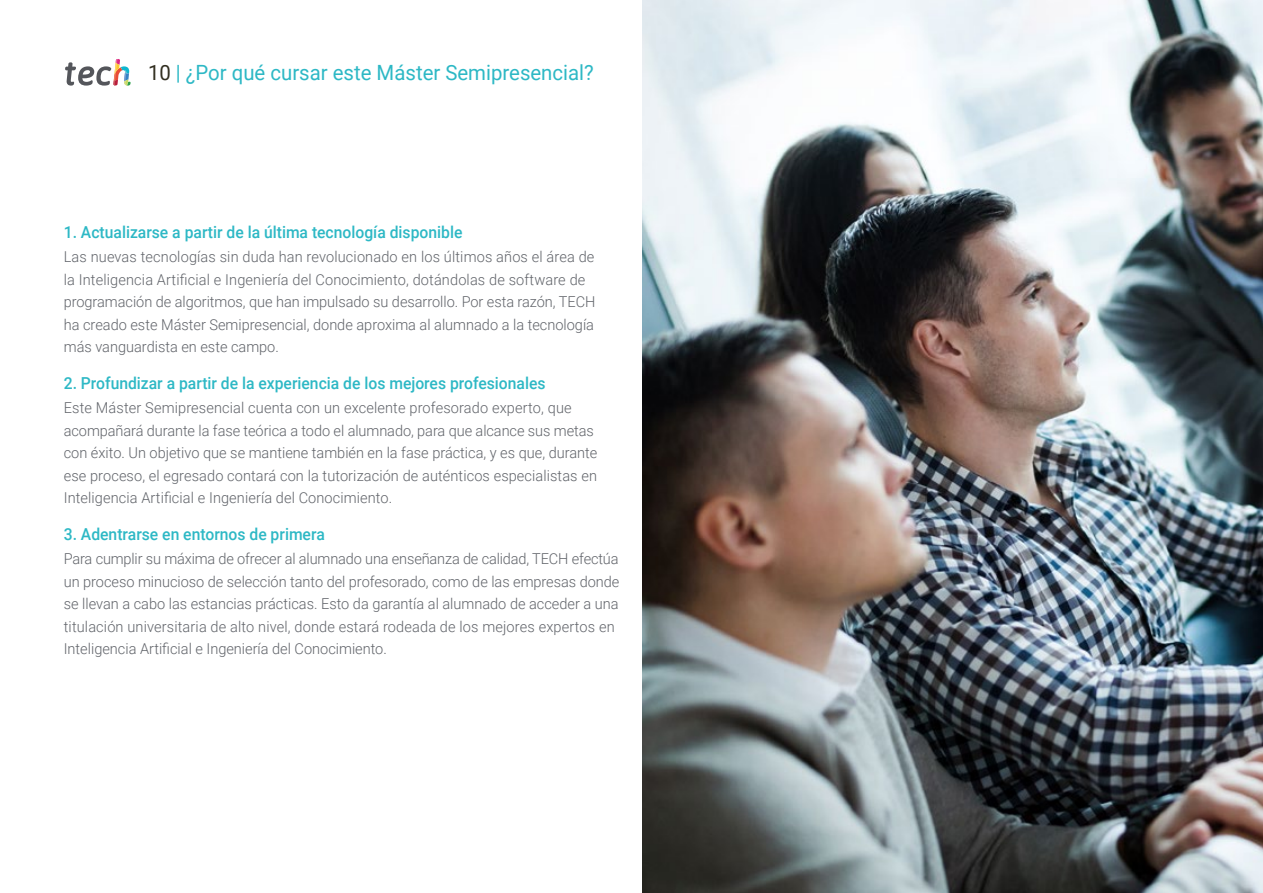
<style>
.page{position:relative;width:1263px;height:893px;background:#fff}
.page>*{position:absolute;margin:0;border:0;box-sizing:border-box;transform-origin:0 0}
.t1{font:21px "Roboto";color:#2db8c5}
.t2{font:500 16.5px "Roboto";color:#2db8c5;scale:.95 1}
.t3{font:300 15px/22.5px "Roboto";color:#61646a}
.s1{color:#312e20}
</style>
<div class="page">
<svg style="left:65px;top:59px;width:66px;height:27px"></svg>
<img style="left:642px;top:0;width:621px;height:893px">
<h1 class="t1" style="left:148px;top:57px;width:447px"><span class="s1">10</span> | ¿Por qué cursar este Máster Semipresencial?</h1>
<p class="t2" style="left:64px;top:220px;width:421px">1. Actualizarse a partir de la última tecnología disponible</p>
<p class="t3" style="left:64px;top:245px;width:533px">Las nuevas tecnologías sin duda han revolucionado en los últimos años el área de la Inteligencia Artificial e Ingeniería del Conocimiento, dotándolas de software de programación de algoritmos, que han impulsado su desarrollo. Por esta razón, TECH ha creado este Máster Semipresencial, donde aproxima al alumnado a la tecnología más vanguardista en este campo.</p>
<p class="t2" style="left:64px;top:371px;width:509px">2. Profundizar a partir de la experiencia de los mejores profesionales</p>
<p class="t3" style="left:64px;top:396px;width:535px">Este Máster Semipresencial cuenta con un excelente profesorado experto, que acompañará durante la fase teórica a todo el alumnado, para que alcance sus metas con éxito. Un objetivo que se mantiene también en la fase práctica, y es que, durante ese proceso, el egresado contará con la tutorización de auténticos especialistas en Inteligencia Artificial e Ingeniería del Conocimiento.</p>
<p class="t2" style="left:64px;top:522px;width:276px">3. Adentrarse en entornos de primera</p>
<p class="t3" style="left:64px;top:547px;width:557px">Para cumplir su máxima de ofrecer al alumnado una enseñanza de calidad, TECH efectúa un proceso minucioso de selección tanto del profesorado, como de las empresas donde se llevan a cabo las estancias prácticas. Esto da garantía al alumnado de acceder a una titulación universitaria de alto nivel, donde estará rodeada de los mejores expertos en Inteligencia Artificial e Ingeniería del Conocimiento.</p>
</div>
